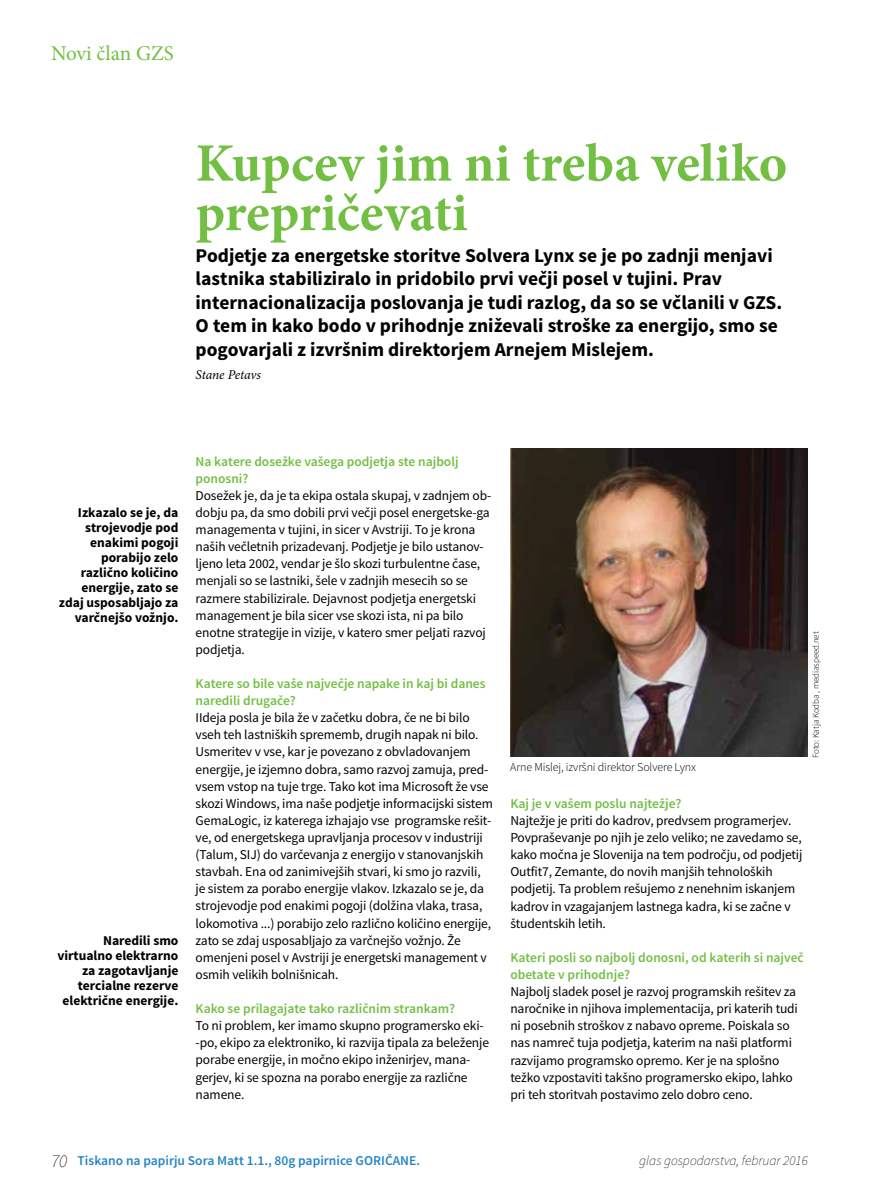
<style>
.page{position:relative;width:893px;height:1191px;background:#fff}
.page>*{position:absolute;margin:0;border:0;box-sizing:border-box;transform-origin:0 0}
.t1{font:700 54px/49.5px "Minion Pro";color:#72bf44}
.t2{font:21px "Minion Pro";letter-spacing:-.005em;color:#72bf44}
.t3{font:700 19.5px/23.4px "Source Sans Pro";color:#000}
.t4{font:italic 200 18px "Source Sans Pro";color:#000}
.t5{font:13.5px/17.1px "Source Sans Pro";letter-spacing:-.01em;color:#000}
.t6{font:600 13.5px/17.1px "Source Sans Pro";color:#72bf44}
.t7{font:700 13.5px/15px "Source Sans Pro";color:#000;text-align:right}
.t8{font:600 13.5px "Source Sans Pro";color:#2484c6}
.t9{font:italic 200 13.5px "Source Sans Pro";color:#000}
.t10{font:italic 13.5px "Minion Pro";letter-spacing:-.01em;color:#000}
.t11{font:300 12px "Source Sans Pro";letter-spacing:-.01em;color:#000}
.t12{font:300 9px "Source Sans Pro";letter-spacing:-.01em;color:#000}
</style>
<div class="page">
<img style="left:510px;top:449px;width:298px;height:307px">
<h2 class="t2" style="left:51px;top:39px;width:124px">Novi član GZS</h2>
<h1 class="t1" style="left:196px;top:138px;width:593px">Kupcev jim ni treba veliko prepričevati</h1>
<p class="t3" style="left:196px;top:245px;width:588px">Podjetje za energetske storitve Solvera Lynx se je po zadnji menjavi lastnika stabiliziralo in pridobilo prvi večji posel v tujini. Prav internacionalizacija poslovanja je tudi razlog, da so se včlanili v GZS.<br>O tem in kako bodo v prihodnje zniževali stroške za energijo, smo se pogovarjali z izvršnim direktorjem Arnejem Mislejem.</p>
<p class="t10" style="left:196px;top:366px;width:67px">Stane Petavs</p>
<p class="t7" style="left:59px;top:505px;width:121px">Izkazalo se je, da strojevodje pod enakimi pogoji porabijo zelo različno količino energije, zato se zdaj usposabljajo za varčnejšo vožnjo.</p>
<p class="t7" style="left:57px;top:933px;width:123px">Naredili smo virtualno elektrarno za zagotavljanje tercialne rezerve električne energije.</p>
<p class="t6" style="left:196px;top:453px;width:264px">Na katere dosežke vašega podjetja ste najbolj ponosni?</p>
<p class="t5" style="left:196px;top:487px;width:297px">Dosežek je, da je ta ekipa ostala skupaj, v zadnjem ob&shy;dobju pa, da smo dobili prvi večji posel energetske-ga managementa v tujini, in sicer v Avstriji. To je krona naših večletnih prizadevanj. Podjetje je bilo ustanov&shy;ljeno leta 2002, vendar je šlo skozi turbulentne čase, menjali so se lastniki, šele v zadnjih mesecih so se razmere stabilizirale. Dejavnost podjetja energetski management je bila sicer vse skozi ista, ni pa bilo enotne strategije in vizije, v katero smer peljati razvoj podjetja.</p>
<p class="t6" style="left:196px;top:675px;width:292px">Katere so bile vaše največje napake in kaj bi danes naredili drugače?</p>
<p class="t5" style="left:196px;top:709px;width:299px">IIdeja posla je bila že v začetku dobra, če ne bi bilo vseh teh lastniških sprememb, drugih napak ni bilo.<br>Usmeritev v vse, kar je povezano z obvladovanjem energije, je izjemno dobra, samo razvoj zamuja, pred&shy;vsem vstop na tuje trge. Tako kot ima Microsoft že vse skozi Windows, ima naše podjetje informacijski sistem GemaLogic, iz katerega izhajajo vse programske rešit&shy;ve, od energetskega upravljanja procesov v industriji (Talum, SIJ) do varčevanja z energijo v stanovanjskih stavbah. Ena od zanimivejših stvari, ki smo jo razvili, je sistem za porabo energije vlakov. Izkazalo se je, da strojevodje pod enakimi pogoji (dolžina vlaka, trasa, lokomotiva ...) porabijo zelo različno količino energije, zato se zdaj usposabljajo za varčnejšo vožnjo. Že omenjeni posel v Avstriji je energetski management v osmih velikih bolnišnicah.</p>
<p class="t6" style="left:196px;top:1000px;width:261px">Kako se prilagajate tako različnim strankam?</p>
<p class="t5" style="left:196px;top:1017px;width:295px">To ni problem, ker imamo skupno programersko eki--po, ekipo za elektroniko, ki razvija tipala za beleženje porabe energije, in močno ekipo inženirjev, mana&shy;gerjev, ki se spozna na porabo energije za različne namene.</p>
<p class="t11" style="left:510px;top:760px;width:187px">Arne Mislej, izvršni direktor Solvere Lynx</p>
<p class="t12" style="left:810px;top:758px;width:128px;rotate:-90deg">Foto: Katja Kodba , mediaspeed.net</p>
<p class="t6" style="left:510px;top:795px;width:173px">Kaj je v vašem poslu najtežje?</p>
<p class="t5" style="left:510px;top:812px;width:294px">Najtežje je priti do kadrov, predvsem programerjev.<br>Povpraševanje po njih je zelo veliko; ne zavedamo se, kako močna je Slovenija na tem področju, od podjetij Outfit7, Zemante, do novih manjših tehnoloških podjetij. Ta problem rešujemo z nenehnim iskanjem kadrov in vzagajanjem lastnega kadra, ki se začne v študentskih letih.</p>
<p class="t6" style="left:510px;top:949px;width:295px">Kateri posli so najbolj donosni, od katerih si največ obetate v prihodnje?</p>
<p class="t5" style="left:510px;top:983px;width:289px">Najbolj sladek posel je razvoj programskih rešitev za naročnike in njihova implementacija, pri katerih tudi ni posebnih stroškov z nabavo opreme. Poiskala so nas namreč tuja podjetja, katerim na naši platformi razvijamo programsko opremo. Ker je na splošno težko vzpostaviti takšno programersko ekipo, lahko pri teh storitvah postavimo zelo dobro ceno.</p>
<p class="t8" style="left:78px;top:1152px;width:344px">Tiskano na papirju Sora Matt 1.1., 80g papirnice GORIČANE.</p>
<h3 class="t4" style="left:51px;top:1150px;width:18px">70</h3>
<p class="t9" style="left:639px;top:1152px;width:170px">glas gospodarstva, februar 2016</p>
</div>
